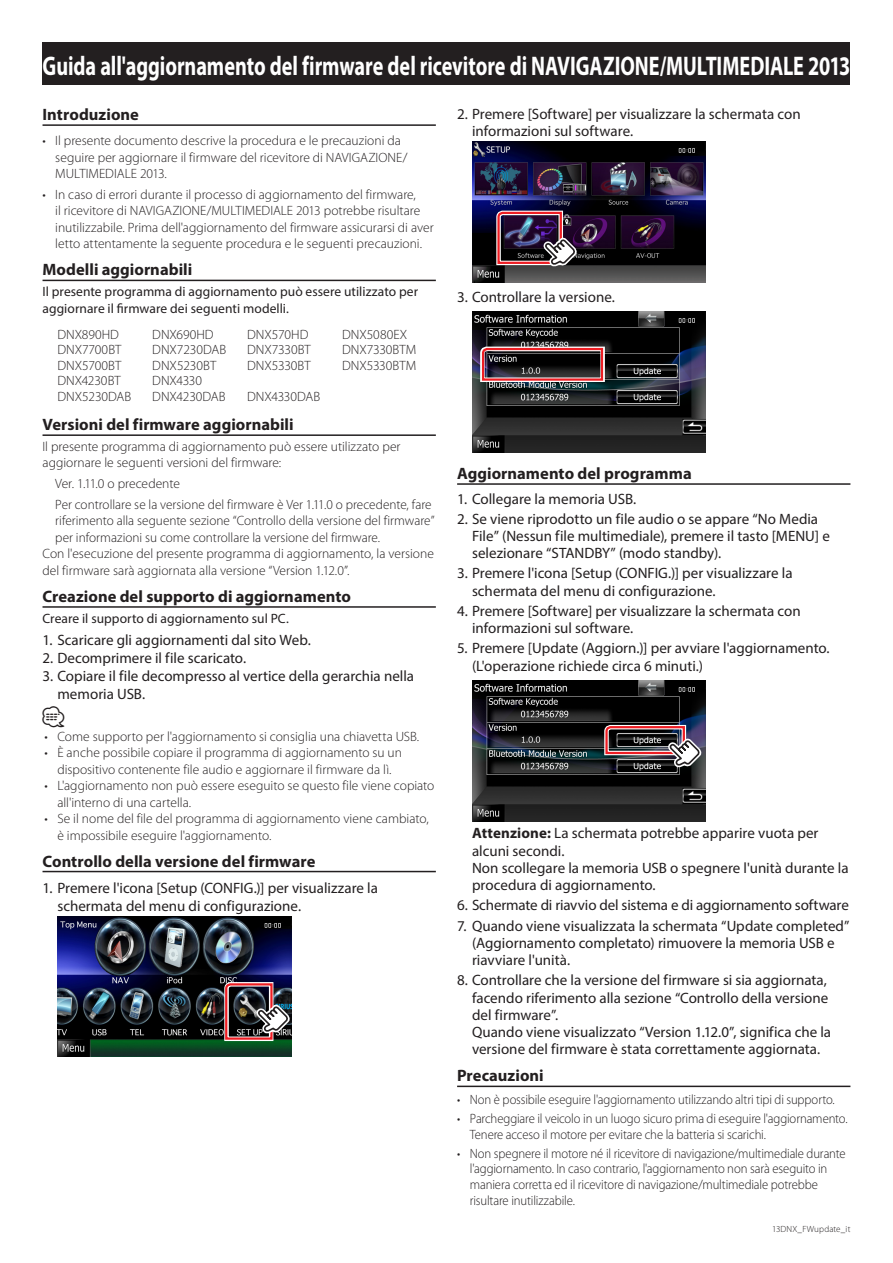
<style>
.page{position:relative;width:893px;height:1263px;background:#fff}
.page>*{position:absolute;margin:0;border:0;box-sizing:border-box;transform-origin:0 0}
.t1{font:700 27px "Myriad Pro";letter-spacing:-.005em;color:#fff;scale:.75 1}
.t2{font:21px "Car Symble";color:#231f20}
.t3{font:700 16.5px "Myriad Pro";color:#231f20}
.t4{font:15px/17.2px "Myriad Pro";color:#231f20}
.t5{font:300 13.5px/16.5px "Myriad Pro";color:#231f20}
.t6{font:300 13.5px/15.8px "Myriad Pro";color:#231f20;scale:.94 1}
.t7{font:13.5px/16.5px "Myriad Pro";letter-spacing:.005em;color:#231f20}
.t8{font:300 9px "Myriad Pro";letter-spacing:.01em;color:#231f20}
.s1{font-weight:700}
</style>
<div class="page">
<div style="left:43px;top:43px;width:807px;height:42px;background:#231f20"></div>
<hr style="left:43px;top:124px;width:393px;height:2px;background:#231f20">
<hr style="left:43px;top:280px;width:393px;height:1px;background:#231f20">
<hr style="left:43px;top:434px;width:393px;height:2px;background:#231f20">
<hr style="left:43px;top:606px;width:393px;height:2px;background:#231f20">
<hr style="left:43px;top:871px;width:393px;height:1px;background:#231f20">
<img style="left:57px;top:916px;width:234px;height:141px">
<svg style="left:222px;top:980px;width:68px;height:63px;background:#5d5154"></svg>
<hr style="left:457px;top:483px;width:393px;height:2px;background:#231f20">
<hr style="left:457px;top:1085px;width:393px;height:2px;background:#231f20">
<img style="left:472px;top:142px;width:234px;height:140px">
<svg style="left:494px;top:208px;width:83px;height:60px;background:#594055"></svg>
<img style="left:472px;top:312px;width:234px;height:140px">
<svg style="left:478px;top:344px;width:129px;height:40px;background:#5b4145"></svg>
<img style="left:472px;top:681px;width:234px;height:140px">
<svg style="left:602px;top:723px;width:100px;height:46px;background:#635358"></svg>
<h1 class="t1" style="left:43px;top:48px;width:1079px">Guida all'aggiornamento del firmware del ricevitore di NAVIGAZIONE/MULTIMEDIALE 2013</h1>
<p class="t3" style="left:43px;top:104px;width:98px">Introduzione</p>
<p class="t5" style="left:55px;top:133px;width:347px">Il presente documento descrive la procedura lee precauzioni da</p>
<p class="t4" style="left:472px;top:105px;width:330px;text-indent:-15px">2. Premere [Software] per visualizzare la schermata con informazioni sul software.</p>
<p class="t5" style="left:43px;top:133px;width:5px">•</p>
<p class="t5" style="left:43px;top:186px;width:5px">•</p>
<p class="t5" style="left:55px;top:149px;width:354px">seguire per aggiornare il firmware del ricevitore di NAVIGAZIONE/<br>MULTIMEDIALE 2013.</p>
<p class="t5" style="left:55px;top:186px;width:362px">In caso di errori durante il processo di aggiornamento del firmware,</p>
<p class="t5" style="left:55px;top:203px;width:380px">il ricevitore di NAVIGAZIONE/MULTIMEDIALE 2013 potrebbe risultare inutilizzabile. Prima dell'aggiornamento del firmware assicurarsi di aver letto attentamente la seguente procedura lee seguenti precauzioni.</p>
<p class="t3" style="left:43px;top:259px;width:151px">Modelli aggiornabili</p>
<p class="t7" style="left:43px;top:283px;width:377px">Il presente programma di aggiornamento può essere utilizzato per aggiornare il firmware dei seguenti modelli.</p>
<p class="t5" style="left:342px;top:326px;width:67px">DNX5080EX</p>
<p class="t5" style="left:57px;top:326px;width:63px">DNX890HD</p>
<p class="t5" style="left:152px;top:326px;width:63px">DNX690HD</p>
<p class="t5" style="left:247px;top:326px;width:63px">DNX570HD</p>
<p class="t5" style="left:57px;top:342px;width:66px">DNX7700BT</p>
<p class="t5" style="left:152px;top:342px;width:75px">DNX7230DAB</p>
<p class="t5" style="left:247px;top:342px;width:65px">DNX7330BT</p>
<p class="t5" style="left:342px;top:342px;width:76px">DNX7330BTM</p>
<p class="t5" style="left:57px;top:357px;width:65px">DNX5700BT</p>
<p class="t5" style="left:152px;top:357px;width:65px">DNX5230BT</p>
<p class="t5" style="left:247px;top:357px;width:65px">DNX5330BT</p>
<p class="t5" style="left:342px;top:357px;width:76px">DNX5330BTM</p>
<p class="t5" style="left:57px;top:373px;width:65px">DNX4230BT</p>
<p class="t5" style="left:152px;top:373px;width:51px">DNX4330</p>
<p class="t5" style="left:57px;top:388px;width:75px">DNX5230DAB</p>
<p class="t3" style="left:43px;top:414px;width:253px">Versioni del firmware aggiornabili</p>
<p class="t5" style="left:43px;top:438px;width:360px">Il presente programma di aggiornamento può essere utilizzato per aggiornare le seguenti versioni del firmware:</p>
<p class="t5" style="left:55px;top:474px;width:378px;line-height:20.7px">Ver. 1.11.0 o precedente<br>Per controllare se la versione del firmware è Ver 1.11.0 o precedente, fare</p>
<p class="t5" style="left:55px;top:513px;width:381px">riferimento alla seguente sezione “Controllo della versione del firmware“</p>
<p class="t5" style="left:55px;top:529px;width:326px">per informazioni su come controllare la versione del firmware.</p>
<p class="t5" style="left:43px;top:546px;width:393px">Con 'lesecuzione del presente programma di aggiornamento la, versione</p>
<p class="t5" style="left:43px;top:562px;width:309px">del firmware sarà aggiornata alla versione “Version 1.12.0 .“</p>
<p class="t3" style="left:43px;top:586px;width:310px">Creazione del supporto di aggiornamento</p>
<p class="t7" style="left:43px;top:610px;width:248px">Creare il supporto di aggiornamento sul PC.</p>
<p class="t4" style="left:43px;top:631px;width:270px">1. Scaricare gli aggiornamenti dal sito Web.</p>
<p class="t4" style="left:43px;top:649px;width:205px">2. Decomprimere il file scaricato.</p>
<p class="t4" style="left:57px;top:667px;width:358px;line-height:18px;text-indent:-15px">3. Copiare il file decompresso al vertice della gerarchia nella memoria USB.</p>
<h2 class="t2" style="left:43px;top:706px;width:23px">⁄</h2>
<p class="t5" style="left:57px;top:728px;width:363px">Come supporto per 'laggiornamento si consiglia una chiavetta USB.</p>
<p class="t5" style="left:152px;top:388px;width:75px">DNX4230DAB</p>
<p class="t5" style="left:247px;top:388px;width:74px">DNX4330DAB</p>
<p class="t5" style="left:45px;top:728px;width:5px">•</p>
<p class="t5" style="left:45px;top:744px;width:5px">•</p>
<p class="t5" style="left:45px;top:777px;width:5px">•</p>
<p class="t5" style="left:45px;top:810px;width:5px">•</p>
<p class="t5" style="left:57px;top:744px;width:346px">È anche possibile copiare il programma di aggiornamento su un</p>
<p class="t5" style="left:57px;top:761px;width:379px">dispositivo contenente file audio e aggiornare il firmware da .l ì 'Laggiornamento non può essere eseguito se questo file viene copiato</p>
<p class="t5" style="left:57px;top:794px;width:373px">all'interno di una cartella.<br>Se il nome del file del programma di aggiornamento viene cambiato,</p>
<p class="t5" style="left:57px;top:827px;width:216px">è impossibile eseguire 'laggiornamento.</p>
<p class="t3" style="left:43px;top:850px;width:274px">Controllo della versione del firmware</p>
<p class="t4" style="left:57px;top:879px;width:322px;line-height:18px;text-indent:-15px">1. Premere 'l icona [Setup (CONFIG.)] per visualizzare la schermata del menu di configurazione.</p>
<p class="t4" style="left:457px;top:288px;width:159px">3. Controllare la versione.</p>
<p class="t3" style="left:457px;top:463px;width:236px">Aggiornamento del programma</p>
<p class="t4" style="left:457px;top:490px;width:181px">1. Collegare la memoria USB.</p>
<p class="t4" style="left:472px;top:510px;width:359px;text-indent:-15px">2. Se viene riprodotto un file audio o se appare “No Media<br>File” (Nessun file multimediale ,) premere il tasto [MENU e] selezionare “STANDBY” (modo standby .(</p>
<p class="t4" style="left:472px;top:565px;width:322px;text-indent:-15px">3. Premere 'l icona [Setup (CONFIG.)] per visualizzare la schermata del menu di configurazione.</p>
<p class="t4" style="left:472px;top:602px;width:330px;text-indent:-15px">4. Premere [Software] per visualizzare la schermata con informazioni sul software.</p>
<p class="t4" style="left:472px;top:639px;width:359px;text-indent:-15px">5. Premere [Update (Aggiorn.)] per avviare 'l aggiornamento.<br>'L( operazione richiede circa 6 minuti (.</p>
<p class="t4" style="left:472px;top:824px;width:378px"><span class="s1">Attenzione:</span> La schermata potrebbe apparire vuota per alcuni secondi.<br>Non scollegare la memoria USB o spegnere 'l unità durante la procedura di aggiornamento.</p>
<p class="t4" style="left:457px;top:896px;width:393px">6. Schermate di riavvio del sistema e di aggiornamento software</p>
<p class="t4" style="left:472px;top:917px;width:379px;text-indent:-15px">7. Quando viene visualizzata la schermata “Update completed“ (Aggiornamento completato) rimuovere la memoria USB e riavviare 'l unità.</p>
<p class="t4" style="left:472px;top:971px;width:361px;text-indent:-15px">8. Controllare che la versione del firmware si sia aggiornata, facendo riferimento alla sezione “Controllo della versione del firmware .“<br>Quando viene visualizzato “Version 1.12.0 ,” significa che la versione del firmware è stata correttamente aggiornata.</p>
<p class="t3" style="left:457px;top:1065px;width:88px">Precauzioni</p>
<p class="t6" style="left:470px;top:1092px;width:390px">Non è possibile eseguire 'laggiornamento utilizzando altri tipi di supporto.</p>
<p class="t6" style="left:457px;top:1092px;width:5px">•</p>
<p class="t6" style="left:457px;top:1111px;width:5px">•</p>
<p class="t6" style="left:457px;top:1145px;width:5px">•</p>
<p class="t6" style="left:470px;top:1111px;width:403px">Parcheggiare il veicolo in un luogo sicuro prima di eseguire 'laggiornamento.</p>
<p class="t6" style="left:470px;top:1125px;width:401px;line-height:18.8px">Tenere acceso il motore per evitare che la batteria si scarichi.<br>Non spegnere il motore né il ricevitore di navigazione/multimediale durante</p>
<p class="t6" style="left:470px;top:1161px;width:382px">'laggiornamento In. caso contrario 'l, aggiornamento non sarà eseguito in maniera corretta ed il ricevitore di navigazione/multimediale potrebbe risultare inutilizzabile.</p>
<p class="t8" style="left:772px;top:1224px;width:80px">13DNX_FWupdate_it</p>
</div>
